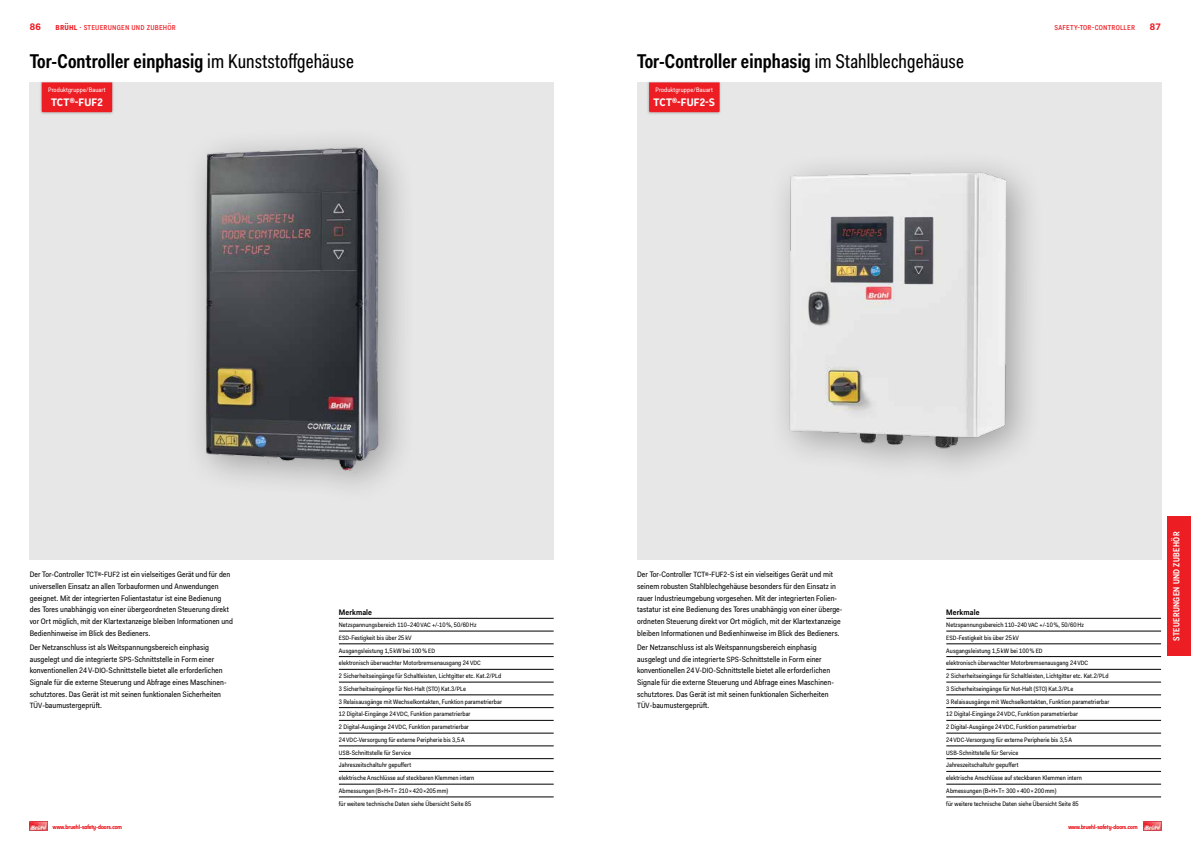
<style>
.page{position:relative;width:1191px;height:842px;background:#fff}
.page>*{position:absolute;margin:0;border:0;box-sizing:border-box;transform-origin:0 0}
.t1{font:600 20px "Fakt Con Pro";letter-spacing:.005em;color:#000}
.t2{font:700 11px "Fakt Sm Con Pro";letter-spacing:.01em;color:#fff}
.t3{font:9.5px "Fakt Con Pro";letter-spacing:.02em;color:#ed1d24}
.t4{font:700 9.5px "Fakt Pro";color:#ed1d24}
.t5{font:600 9px "Fakt Con Pro";letter-spacing:.04em;color:#fff}
.t6{font:8px/11.6px "Fakt Sm Con Pro";letter-spacing:.005em;color:#000}
.t7{font:600 8px "Fakt Sm Con Pro";letter-spacing:.01em;color:#000}
.t8{font:6.5px/12.8px "Fakt Sm Con Pro";letter-spacing:.005em;color:#000}
.t9{font:6.5px "Fakt Sm Con Pro";letter-spacing:.01em;color:#fff}
.t10{font:6px "Fakt Sm Con Pro";color:#ed1d24}
.s1{font-weight:600}
.s2{font-weight:400}
.s3{font-size:7.7px}
.s4{font-size:6.2px}
</style>
<div class="page">
<div style="left:30px;top:82px;width:524px;height:478px;background:#e8e7e8"></div>
<div style="left:637px;top:82px;width:524px;height:478px;background:#e8e7e8"></div>
<img style="left:782px;top:165px;width:242px;height:302px">
<div style="left:182px;top:125px;width:235px;height:382px;background:#000;opacity:.31"></div>
<img style="left:186px;top:138px;width:203px;height:340px">
<img style="left:1143px;top:821px;width:18px;height:9px">
<img style="left:30px;top:821px;width:18px;height:9px">
<div style="left:1167px;top:517px;width:24px;height:139px;background:#ed1d24"></div>
<div style="left:39px;top:81px;width:75px;height:34px;background:#000;opacity:.2"></div>
<div style="left:42px;top:82px;width:70px;height:30px;background:#ed1d24"></div>
<div style="left:646px;top:81px;width:76px;height:34px;background:#000;opacity:.2"></div>
<div style="left:649px;top:82px;width:70px;height:30px;background:#ed1d24"></div>
<hr style="left:339px;top:631px;width:214px;height:1px;background:#000">
<hr style="left:339px;top:644px;width:214px;height:1px;background:#000">
<hr style="left:339px;top:656px;width:214px;height:1px;background:#000">
<hr style="left:339px;top:669px;width:214px;height:1px;background:#000">
<hr style="left:339px;top:682px;width:214px;height:1px;background:#000">
<hr style="left:339px;top:695px;width:214px;height:1px;background:#000">
<hr style="left:339px;top:707px;width:214px;height:1px;background:#000">
<hr style="left:339px;top:720px;width:214px;height:1px;background:#000">
<hr style="left:339px;top:733px;width:214px;height:1px;background:#000">
<hr style="left:339px;top:746px;width:214px;height:1px;background:#000">
<hr style="left:339px;top:758px;width:214px;height:1px;background:#000">
<hr style="left:339px;top:771px;width:214px;height:1px;background:#000">
<hr style="left:339px;top:784px;width:214px;height:1px;background:#000">
<hr style="left:339px;top:618px;width:214px;height:1px;background:#000">
<hr style="left:339px;top:796px;width:214px;height:1px;background:#000">
<hr style="left:946px;top:631px;width:215px;height:1px;background:#000">
<hr style="left:946px;top:644px;width:215px;height:1px;background:#000">
<hr style="left:946px;top:656px;width:215px;height:1px;background:#000">
<hr style="left:946px;top:669px;width:215px;height:1px;background:#000">
<hr style="left:946px;top:682px;width:215px;height:1px;background:#000">
<hr style="left:946px;top:695px;width:215px;height:1px;background:#000">
<hr style="left:946px;top:707px;width:215px;height:1px;background:#000">
<hr style="left:946px;top:720px;width:215px;height:1px;background:#000">
<hr style="left:946px;top:733px;width:215px;height:1px;background:#000">
<hr style="left:946px;top:746px;width:215px;height:1px;background:#000">
<hr style="left:946px;top:758px;width:215px;height:1px;background:#000">
<hr style="left:946px;top:771px;width:215px;height:1px;background:#000">
<hr style="left:946px;top:784px;width:215px;height:1px;background:#000">
<hr style="left:946px;top:618px;width:215px;height:1px;background:#000">
<hr style="left:946px;top:796px;width:215px;height:1px;background:#000">
<p class="t4" style="left:30px;top:20px;width:12px">86</p>
<p class="t3" style="left:56px;top:20px;width:122px"><span class="s1">brühl</span> · Steuerungen und Zubehör</p>
<h1 class="t1" style="left:30px;top:48px;width:326px">Tor-Controller einphasig <span class="s2">im Kunststoffgehäuse</span></h1>
<h1 class="t1" style="left:637px;top:48px;width:328px">Tor-Controller einphasig <span class="s2">im Stahlblechgehäuse</span></h1>
<p class="t9" style="left:48px;top:85px;width:59px">Produktgruppe/Bauart</p>
<h2 class="t2" style="left:51px;top:94px;width:53px">TCT<sup>®</sup>-FUF2</h2>
<p class="t9" style="left:655px;top:85px;width:59px">Produktgruppe/Bauart</p>
<h2 class="t2" style="left:653px;top:94px;width:63px">TCT<sup>®</sup>-FUF2-S</h2>
<p class="t3" style="left:1054px;top:20px;width:82px">Safety-Tor-Controller</p>
<p class="t4" style="left:1149px;top:20px;width:12px">87</p>
<p class="t6" style="left:30px;top:569px;width:205px">Der Tor-Controller <span class="s3">TCT</span><sup>®</sup><span class="s3">-FUF2</span> ist ein vielseitiges Gerät und für den universellen Einsatz an allen Torbauformen und Anwendungen geeignet. Mit der integrierten Folientastatur ist eine Bedienung des Tores unabhängig von einer übergeordneten Steuerung direkt vor Ort möglich, mit der Klartextanzeige bleiben Informationen und Bedienhinweise im Blick des Bedieners.</p>
<p class="t6" style="left:30px;top:641px;width:198px">Der Netzanschluss ist als Weitspannungsbereich einphasig ausgelegt und die integrierte <span class="s3">SPS</span>-Schnittstelle in Form einer konventionellen 24 V-<span class="s3">DIO</span>-Schnittstelle bietet alle erforderlichen Signale für die externe Steuerung und Abfrage eines Maschinen&shy;schutztores. Das Gerät ist mit seinen funktionalen Sicherheiten <span class="s3">TÜV</span>-baumustergeprüft.</p>
<p class="t7" style="left:339px;top:607px;width:35px">Merkmale</p>
<p class="t8" style="left:339px;top:618px;width:165px">Netzspannungsbereich 110–240 <span class="s4">VAC</span> +/-10%, 50/60Hz <span class="s4">ESD</span>-Festigkeit bis über 25 kV<br>Ausgangsleistung 1,5 kW bei 100% <span class="s4">ED<br></span>elektronisch überwachter Motorbremsenausgang 24 <span class="s4">VDC<br></span>2 Sicherheitseingänge für Schaltleisten, Lichtgitter etc. Kat.2/<span class="s4">PL</span>d 3 Sicherheitseingänge für Not-Halt (<span class="s4">STO</span>) Kat.3/<span class="s4">PL</span>e<br>3 Relaisausgänge mit Wechselkontakten, Funktion parametrierbar 12 Digital-Eingänge 24 <span class="s4">VDC</span>, Funktion parametrierbar<br>2 Digital-Ausgänge 24 <span class="s4">VDC</span>, Funktion parametrierbar<br>24 <span class="s4">VDC</span>-Versorgung für externe Peripherie bis 3,5A <span class="s4">USB</span>-Schnittstelle für Service<br>Jahreszeitschaltuhr gepuffert<br>elektrische Anschlüsse auf steckbaren Klemmen intern Abmessungen (B×H×T= 210 × 420 ×205mm)<br>für weitere technische Daten siehe Übersicht Seite 85</p>
<p class="t6" style="left:637px;top:569px;width:207px">Der Tor-Controller <span class="s3">TCT</span><sup>®</sup><span class="s3">-FUF2-S</span> ist ein vielseitiges Gerät und mit seinem robusten Stahlblechgehäuse besonders für den Einsatz in rauer Industrieumgebung vorgesehen. Mit der integrierten Folien&shy;tastatur ist eine Bedienung des Tores unabhängig von einer überge&shy;ordneten Steuerung direkt vor Ort möglich, mit der Klartextanzeige bleiben Informationen und Bedienhinweise im Blick des Bedieners.</p>
<p class="t6" style="left:637px;top:641px;width:198px">Der Netzanschluss ist als Weitspannungsbereich einphasig ausgelegt und die integrierte <span class="s3">SPS</span>-Schnittstelle in Form einer konventionellen 24 V-<span class="s3">DIO</span>-Schnittstelle bietet alle erforderlichen Signale für die externe Steuerung und Abfrage eines Maschinen&shy;schutztores. Das Gerät ist mit seinen funktionalen Sicherheiten <span class="s3">TÜV</span>-baumustergeprüft.</p>
<p class="t7" style="left:946px;top:607px;width:35px">Merkmale</p>
<p class="t8" style="left:946px;top:618px;width:165px">Netzspannungsbereich 110–240 <span class="s4">VAC</span> +/-10%, 50/60Hz <span class="s4">ESD</span>-Festigkeit bis über 25 kV<br>Ausgangsleistung 1,5 kW bei 100% <span class="s4">ED<br></span>elektronisch überwachter Motorbremsenausgang 24 <span class="s4">VDC<br></span>2 Sicherheitseingänge für Schaltleisten, Lichtgitter etc. Kat.2/<span class="s4">PL</span>d 3 Sicherheitseingänge für Not-Halt (<span class="s4">STO</span>) Kat.3/<span class="s4">PL</span>e<br>3 Relaisausgänge mit Wechselkontakten, Funktion parametrierbar 12 Digital-Eingänge 24 <span class="s4">VDC</span>, Funktion parametrierbar<br>2 Digital-Ausgänge 24 <span class="s4">VDC</span>, Funktion parametrierbar<br>24 <span class="s4">VDC</span>-Versorgung für externe Peripherie bis 3,5A <span class="s4">USB</span>-Schnittstelle für Service<br>Jahreszeitschaltuhr gepuffert<br>elektrische Anschlüsse auf steckbaren Klemmen intern Abmessungen (B×H×T= 300 × 400 × 200mm)<br>für weitere technische Daten siehe Übersicht Seite 85</p>
<p class="t10" style="left:53px;top:823px;width:71px">www.bruehl-safety-doors.com</p>
<p class="t10" style="left:1068px;top:823px;width:71px">www.bruehl-safety-doors.com</p>
<p class="t5" style="left:1170px;top:641px;width:111px;rotate:-90deg">STEUERUNGEN UND ZUBEHÖR</p>
</div>
